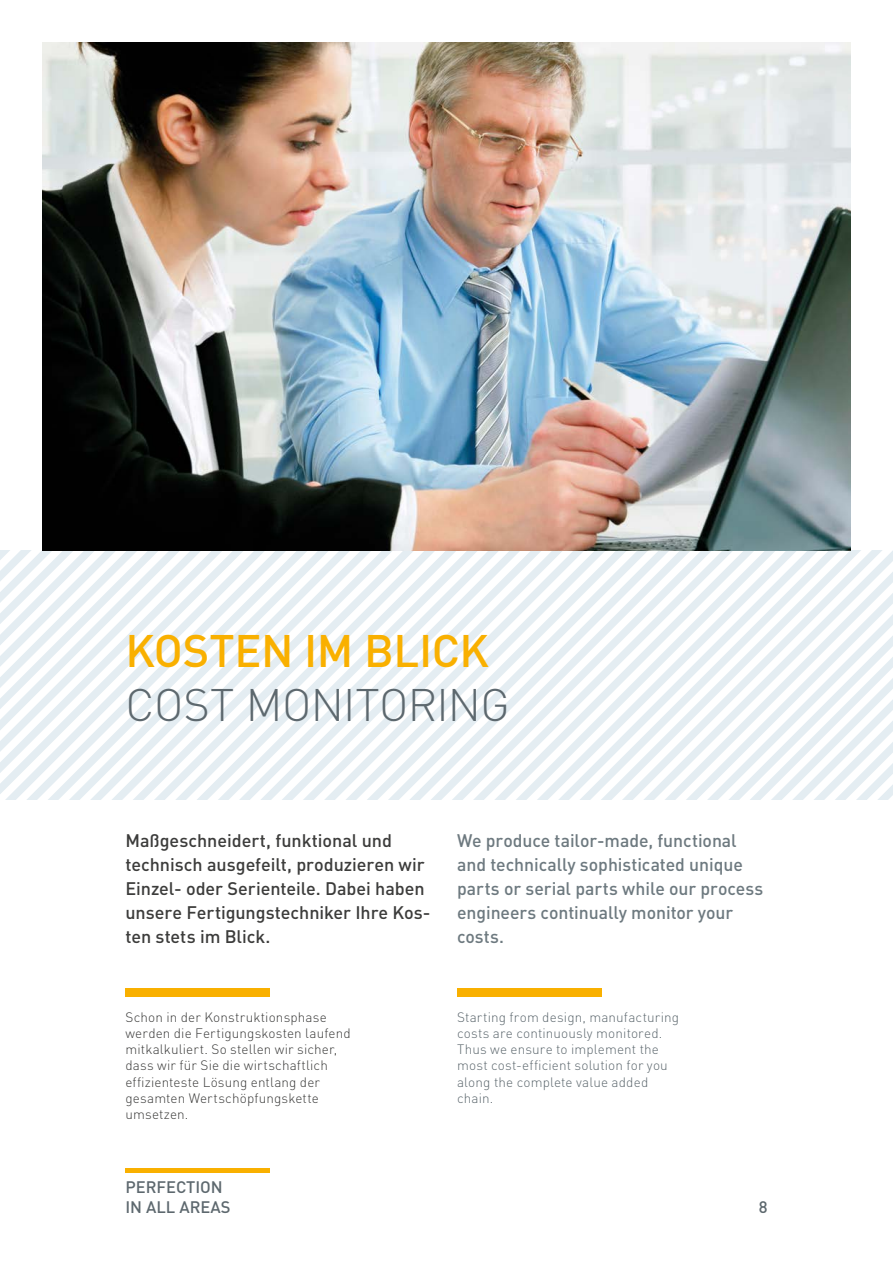
<style>
.page{position:relative;width:893px;height:1263px;background:#fff}
.page>*{position:absolute;margin:0;border:0;box-sizing:border-box;transform-origin:0 0}
.t1{font:300 45px "DIN";letter-spacing:-.015em;color:#5d686e}
.t2{font:500 45px "DIN";letter-spacing:-.01em;color:#f9b000}
.t3{font:500 18px/24px "DIN";letter-spacing:-.005em;color:#3c3c3b}
.t4{font:500 18px/24px "DIN";letter-spacing:-.005em;color:#6d797f}
.t5{font:500 16.5px/19.5px "DIN";color:#5d686e}
.t6{font:300 13.5px/16.2px "DIN";letter-spacing:.01em;color:#3c3c3b}
.t7{font:300 13.5px/16.2px "DIN";letter-spacing:.01em;color:#5d686e}
</style>
<div class="page">
<div style="left:125px;top:1168px;width:145px;height:5px;background:#f9b000"></div>
<div style="left:125px;top:988px;width:145px;height:9px;background:#f9b000"></div>
<div style="left:457px;top:988px;width:145px;height:9px;background:#f9b000"></div>
<svg style="left:0;top:551px;width:893px;height:248px"></svg>
<img style="left:43px;top:43px;width:807px;height:508px">
<h1 class="t2" style="left:125px;top:622px;width:365px">KOSTEN IM BLICK</h1>
<h1 class="t1" style="left:125px;top:677px;width:386px">COST MONITORING</h1>
<h2 class="t3" style="left:125px;top:828px;width:307px">Maßgeschneidert, funktional und technisch ausgefeilt, produzieren wir Einzel- oder Serienteile. Dabei haben unsere Fertigungstechniker Ihre Kos&shy;ten stets im Blick.</h2>
<h2 class="t4" style="left:457px;top:828px;width:308px">We produce tailor-made, functional and technically sophisticated unique parts or serial parts while our process engineers continually monitor your costs.</h2>
<p class="t6" style="left:125px;top:1009px;width:227px">Schon in der Konstruktionsphase werden die Fertigungskosten laufend mitkalkuliert. So stellen wir sicher, dass wir für Sie die wirtschaftlich effizienteste Lösung entlang der gesamten Wertschöpfungskette umsetzen.</p>
<p class="t7" style="left:457px;top:1009px;width:224px">Starting from design, manufacturing costs are continuously monitored.<br>Thus we ensure to implement the most cost-efficient solution for you along the complete value added chain.</p>
<p class="t5" style="left:125px;top:1177px;width:107px">PERFECTION<br>IN ALL AREAS</p>
<p class="t5" style="left:759px;top:1196px;width:10px">8</p>
</div>
